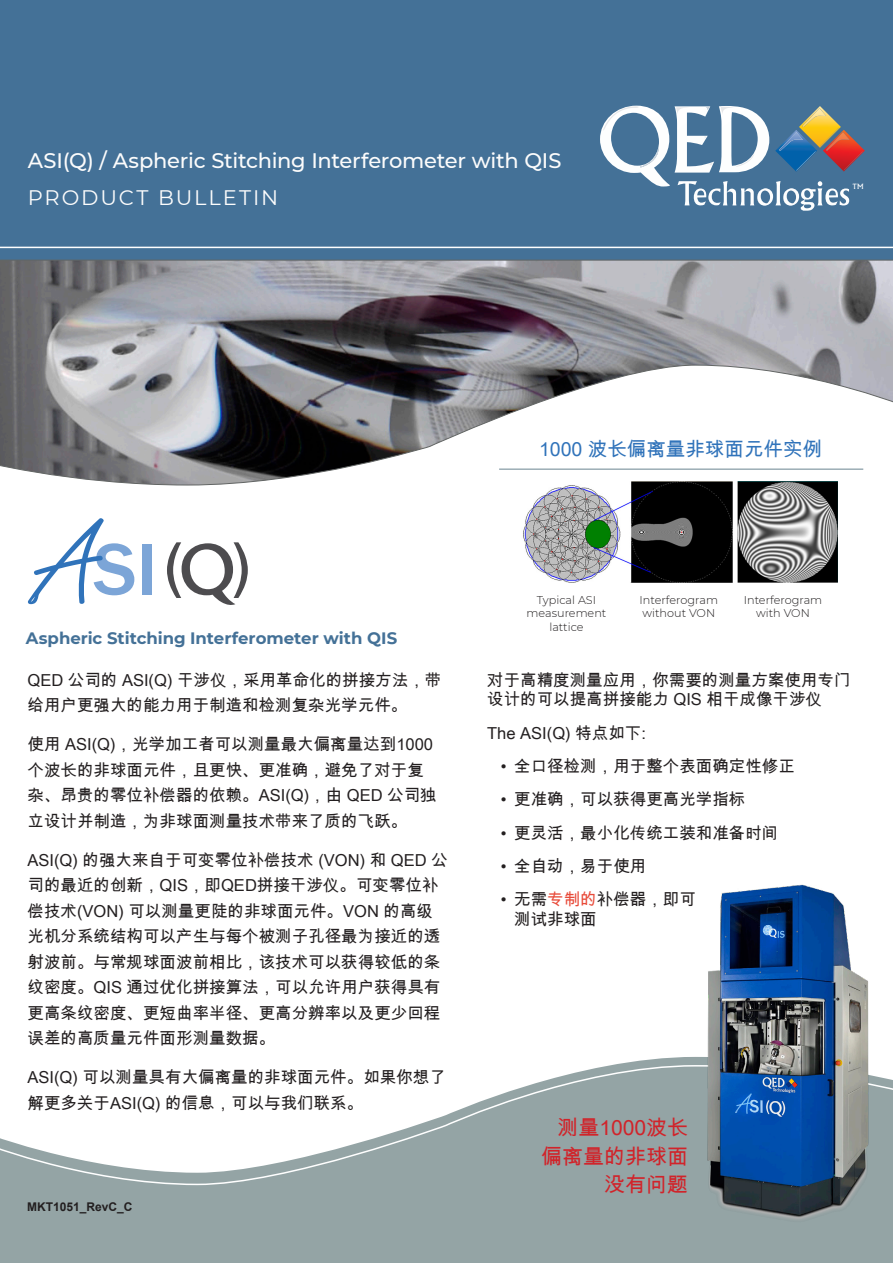
<style>
.page{position:relative;width:893px;height:1263px;background:#fff}
.page>*{position:absolute;margin:0;border:0;box-sizing:border-box;transform-origin:0 0}
.Text_1{font:500 21px "Montserrat";letter-spacing:-.01em;color:#fcfcfc}
.t1{font:21px "Arial Unicode MS";color:#d1232a}
.Text_1-2{font:21px "Montserrat";letter-spacing:.09em;color:#fcfcfc}
.t2{font:19.5px "Arial Unicode MS";color:#3073ba}
.t3{font:16.5px/25.5px "Arial Unicode MS";color:#231f20}
.Box_-_Title{font:700 16.5px "Montserrat";color:#447197}
.t4{font:700 12px "Arial";color:#231f20}
.t5{font:300 11.25px/13.5px "Montserrat";color:#201d1e;text-align:center}
.t6{font:500 6.9px "Albertus";color:#fff}
.s1{color:#e84b3a}
</style>
<div class="page">
<div style="left:0;top:0;width:892px;height:267px;background:#447197"></div>
<hr style="left:0;top:247px;width:892px;height:1px;background:#fff">
<svg style="left:0;top:259px;width:892px;height:227px"></svg>
<img style="left:600px;top:106px;width:69px;height:80px">
<img style="left:674px;top:106px;width:39px;height:67px">
<img style="left:719px;top:106px;width:50px;height:66px">
<img style="left:677px;top:181px;width:19px;height:24px">
<img style="left:693px;top:188px;width:13px;height:17px">
<img style="left:708px;top:188px;width:12px;height:17px">
<img style="left:723px;top:181px;width:13px;height:24px">
<img style="left:740px;top:188px;width:14px;height:17px">
<img style="left:757px;top:188px;width:15px;height:18px">
<img style="left:775px;top:181px;width:5px;height:24px">
<img style="left:783px;top:188px;width:15px;height:18px">
<img style="left:800px;top:188px;width:15px;height:23px">
<img style="left:817px;top:181px;width:5px;height:24px">
<img style="left:825px;top:188px;width:12px;height:17px">
<img style="left:839px;top:188px;width:9px;height:17px">
<svg style="left:775px;top:106px;width:89px;height:66px"></svg>
<svg style="left:602px;top:105px;width:37px;height:27px"></svg>
<img style="left:639px;top:148px;width:19px;height:19px">
<svg style="left:675px;top:107px;width:18px;height:7px"></svg>
<svg style="left:705px;top:107px;width:4px;height:3px"></svg>
<svg style="left:708px;top:163px;width:4px;height:4px"></svg>
<svg style="left:720px;top:106px;width:18px;height:9px"></svg>
<svg style="left:735px;top:151px;width:20px;height:16px"></svg>
<div style="left:0;top:1057px;width:892px;height:206px;background:#94a4a5"></div>
<svg style="left:0;top:1064px;width:892px;height:121px"></svg>
<div style="left:142px;top:544px;width:9px;height:50px;background:#7ca5d7"></div>
<svg style="left:28px;top:518px;width:106px;height:87px"></svg>
<svg style="left:167px;top:542px;width:81px;height:63px"></svg>
<img style="left:704px;top:884px;width:181px;height:344px">
<hr style="left:499px;top:469px;width:363px;height:1px;background:#698491">
<img style="left:520px;top:475px;width:317px;height:107px">
<p class="Text_1" style="left:28px;top:146px;width:534px">ASI(Q) / Aspheric Stitching Interferometer with QIS</p>
<p class="Text_1-2" style="left:28px;top:183px;width:252px">PRODUCT BULLETIN</p>
<p class="t6" style="left:852px;top:182px;width:12px">TM</p>
<p class="Box_-_Title" style="left:26px;top:626px;width:373px">Aspheric Stitching Interferometer with QIS</p>
<p class="t2" style="left:538px;top:435px;width:284px">1000 波长偏离量非球面元件实例</p>
<p class="t5" style="left:526px;top:593px;width:81px">Typical ASI measurement lattice</p>
<p class="t5" style="left:639px;top:593px;width:80px;text-align:left">Interferogram without VON</p>
<p class="t5" style="left:743px;top:593px;width:80px">Interferogram with VON</p>
<p class="t3" style="left:27px;top:666px;width:415px">QED 公司的 ASI(Q) 干涉仪，采用革命化的拼接方法，带给用户更强大的能力用于制造和检测复杂光学元件。</p>
<p class="t3" style="left:27px;top:731px;width:410px">使用 ASI(Q)，光学加工者可以测量最大偏离量达到1000个波长的非球面元件，且更快、更准确，避免了对于复杂、昂贵的零位补偿器的依赖。ASI(Q)，由 QED 公司独立设计并制造，为非球面测量技术带来了质的飞跃。</p>
<p class="t3" style="left:27px;top:846px;width:421px">ASI(Q) 的强大来自于可变零位补偿技术 (VON) 和 QED 公司的最近的创新，QIS，即QED拼接干涉仪。可变零位补偿技术(VON) 可以测量更陡的非球面元件。VON 的高级光机分系统结构可以产生与每个被测子孔径最为接近的透射波前。与常规球面波前相比，该技术可以获得较低的条纹密度。QIS 通过优化拼接算法，可以允许用户获得具有更高条纹密度、更短曲率半径、更高分辨率以及更少回程误差的高质量元件面形测量数据。</p>
<p class="t3" style="left:27px;top:1064px;width:420px">ASI(Q) 可以测量具有大偏离量的非球面元件。如果你想了解更多关于ASI(Q) 的信息，可以与我们联系。</p>
<p class="t4" style="left:27px;top:1198px;width:107px">MKT1051_RevC_C</p>
<p class="t3" style="left:487px;top:669px;width:364px;line-height:19.8px">对于高精度测量应用，你需要的测量方案使用专门设计的可以提高拼接能力 QIS 相干成像干涉仪</p>
<p class="t3" style="left:487px;top:719px;width:160px">The ASI(Q) 特点如下:</p>
<p class="t3" style="left:500px;top:753px;width:295px">• 全口径检测，用于整个表面确定性修正</p>
<p class="t3" style="left:500px;top:786px;width:246px">• 更准确，可以获得更高光学指标</p>
<p class="t3" style="left:500px;top:819px;width:279px">• 更灵活，最小化传统工装和准备时间</p>
<p class="t3" style="left:500px;top:853px;width:147px">• 全自动，易于使用</p>
<p class="t3" style="left:514px;top:889px;width:183px;line-height:19.8px;text-indent:-14px">• 无需<span class="s1">专制的</span>补偿器，即可测试非球面</p>
<p class="t1" style="left:557px;top:1112px;width:132px">测量1000波长</p>
<p class="t1" style="left:541px;top:1141px;width:148px">偏离量的非球面</p>
<p class="t1" style="left:604px;top:1169px;width:85px">没有问题</p>
</div>
